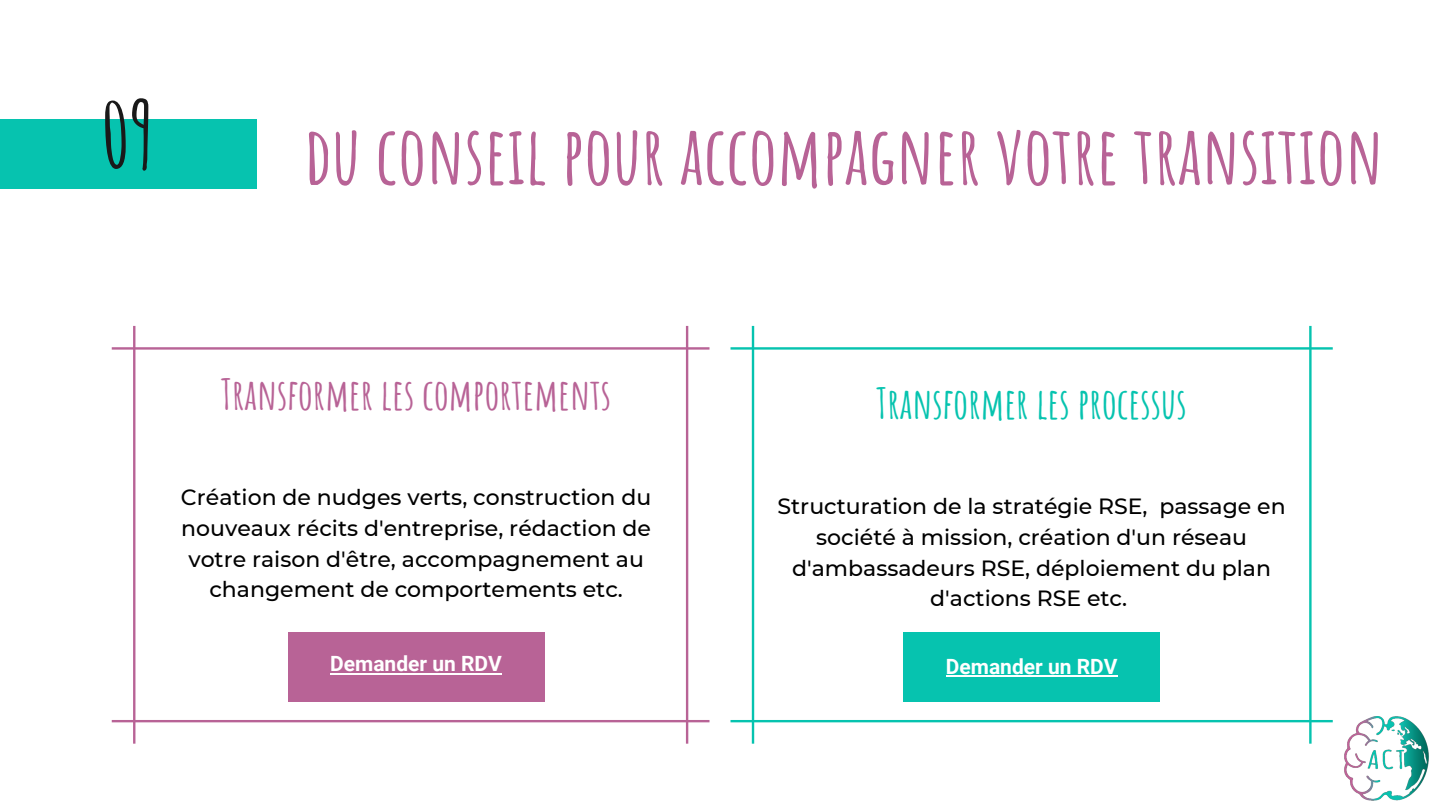
<style>
.page{position:relative;width:1440px;height:810px;background:#fff}
.page>*{position:absolute;margin:0;border:0;box-sizing:border-box;transform-origin:0 0}
.t1{font:700 90px "Amatic SC";color:#191919}
.t2{font:700 80px "Amatic SC";color:#b86396}
.t3{font:700 42px "Amatic SC";color:#b86396}
.t4{font:700 42px "Amatic SC";color:#06c3af}
.t5{font:500 22px/30.8px "Montserrat";color:#000;text-align:center}
.t6{font:700 21px "Roboto";color:#fff}
</style>
<div class="page">
<div style="left:0;top:119px;width:256px;height:70px;background:#06c3af"></div>
<svg style="left:112px;top:326px;width:598px;height:418px"></svg>
<div style="left:288px;top:632px;width:256px;height:70px;background:#b86396"></div>
<hr style="left:330px;top:673px;width:172px;height:1px;background:#fff">
<svg style="left:731px;top:326px;width:602px;height:418px"></svg>
<div style="left:904px;top:632px;width:256px;height:70px;background:#06c3af"></div>
<hr style="left:946px;top:675px;width:172px;height:2px;background:#fff">
<img style="left:1344px;top:716px;width:85px;height:85px">
<h1 class="t1" style="left:101px;top:78px;width:56px">09</h1>
<h2 class="t2" style="left:304px;top:103px;width:1081px">du conseil pour accompagner votre transition</h2>
<h3 class="t3" style="left:221px;top:367px;width:392px">Transformer les comportements</h3>
<p class="t5" style="left:181px;top:482px;width:472px">Création de nudges verts, construction du nouveaux récits d'entreprise, rédaction de votre raison d'être, accompagnement au changement de comportements etc.</p>
<p class="t6" style="left:330px;top:652px;width:173px">Demander un RDV</p>
<h3 class="t4" style="left:877px;top:376px;width:312px">Transformer les processus</h3>
<p class="t5" style="left:778px;top:491px;width:510px">Structuration de la stratégie RSE, passage en société à mission, création d'un réseau d'ambassadeurs RSE, déploiement du plan d'actions RSE etc.</p>
<p class="t6" style="left:946px;top:655px;width:173px">Demander un RDV</p>
</div>
